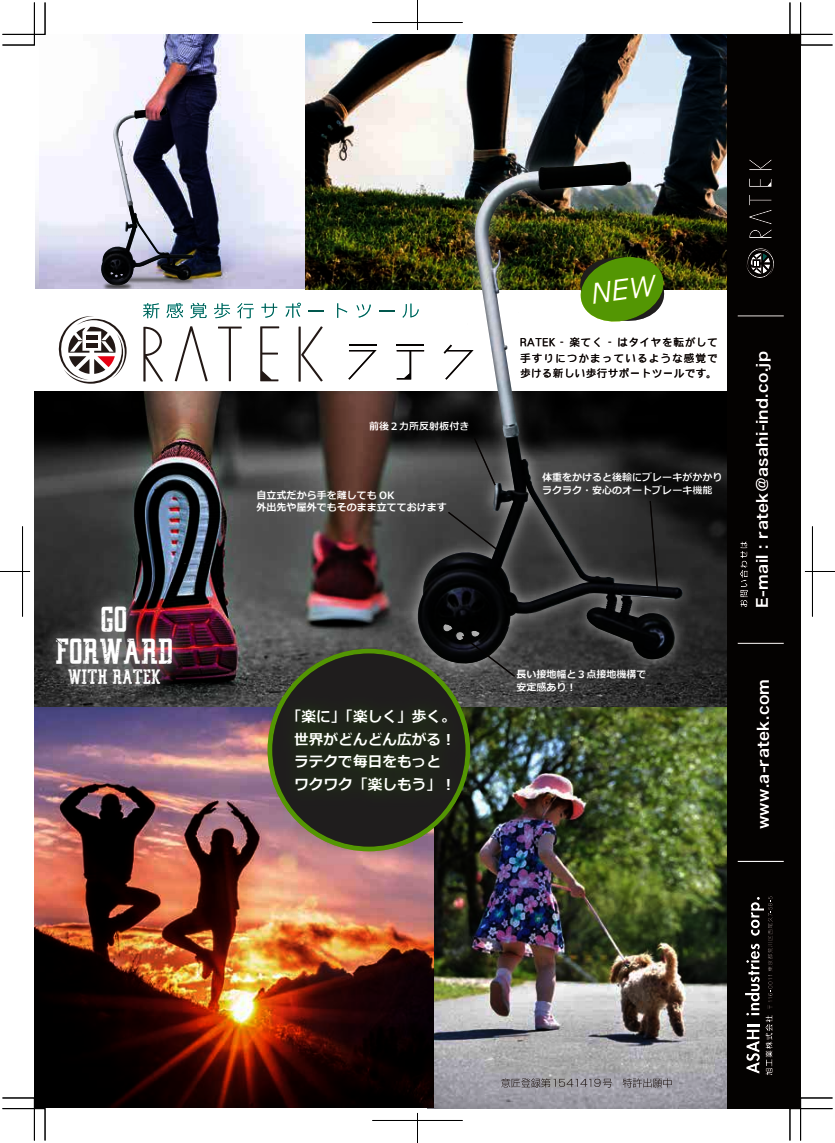
<style>
.page{position:relative;width:835px;height:1143px;background:#fff}
.page>*{position:absolute;margin:0;border:0;box-sizing:border-box;transform-origin:0 0}
.t1{font:36.25px/32.4px "VINTAGECOLLEGEDEPT DEMO worn";color:#fff;text-align:center}
.t2{font:20.88px "VINTAGECOLLEGEDEPT DEMO worn";color:#fff}
.t3{font:15.25px "Hiragino Sans W7";letter-spacing:.02em;color:#fff}
.t4{font:700 15px/22.5px "Meiryo";color:#fff;text-align:center}
.t5{font:15px "Hiragino Sans W7";letter-spacing:.02em;color:#fff}
.t6{font:10.62px/15.6px "DF Gothic P W5 90 pv RKSJ H";letter-spacing:.06em;color:#221815;text-align:justify}
.t7{font:700 10.25px/12.5px "Meiryo";color:#fff}
</style>
<div class="page">
<img style="left:0;top:0;width:834px;height:1142px">
<img style="left:22px;top:588px;width:163px;height:128px">
<svg style="left:501px;top:1078px;width:110px;height:9px"></svg>
<svg style="left:622px;top:1078px;width:49px;height:9px"></svg>
<svg style="left:55px;top:315px;width:71px;height:69px"></svg>
<svg style="left:218px;top:326px;width:23px;height:55px"></svg>
<svg style="left:143px;top:327px;width:20px;height:54px"></svg>
<svg style="left:175px;top:326px;width:32px;height:55px"></svg>
<svg style="left:260px;top:326px;width:19px;height:55px"></svg>
<svg style="left:298px;top:326px;width:24px;height:55px"></svg>
<svg style="left:576px;top:252px;width:91px;height:74px"></svg>
<h1 class="t1" style="left:56px;top:603px;width:119px">GO<br>FORWARD</h1>
<h2 class="t2" style="left:69px;top:664px;width:94px">WITH RATEK</h2>
<p class="t7" style="left:369px;top:420px;width:101px">前後２力所反射板付き</p>
<p class="t7" style="left:256px;top:489px;width:191px">自立式だから手を離しても OK<br>外出先や屋外でもそのまま立てておけます</p>
<h3 class="t4" style="left:287px;top:706px;width:170px">「楽に」「楽しく」歩く。世界がどんどん広がる！ラテクで毎日をもっと<br>ワクワク「楽しもう」！</h3>
<p class="t6" style="left:519px;top:334px;width:199px">RATEK - 楽てく - はタイヤを転がして手すりにつかまっているような感覚で歩ける新しい歩行サポートツールです。</p>
<p class="t7" style="left:542px;top:472px;width:181px">体重をかけると後輸にブレーキがかかりラクラク・安心のオートブレーキ機能</p>
<p class="t7" style="left:516px;top:669px;width:131px">長い接地幅と３点接地機構で安定感あり！</p>
<h3 class="t5" style="left:750px;top:607px;width:258px;rotate:-90deg">E-mail : ratek＠asahi-ind.co.jp</h3>
<h3 class="t3" style="left:750px;top:829px;width:152px;rotate:-90deg">www.a-ratek.com</h3>
</div>
